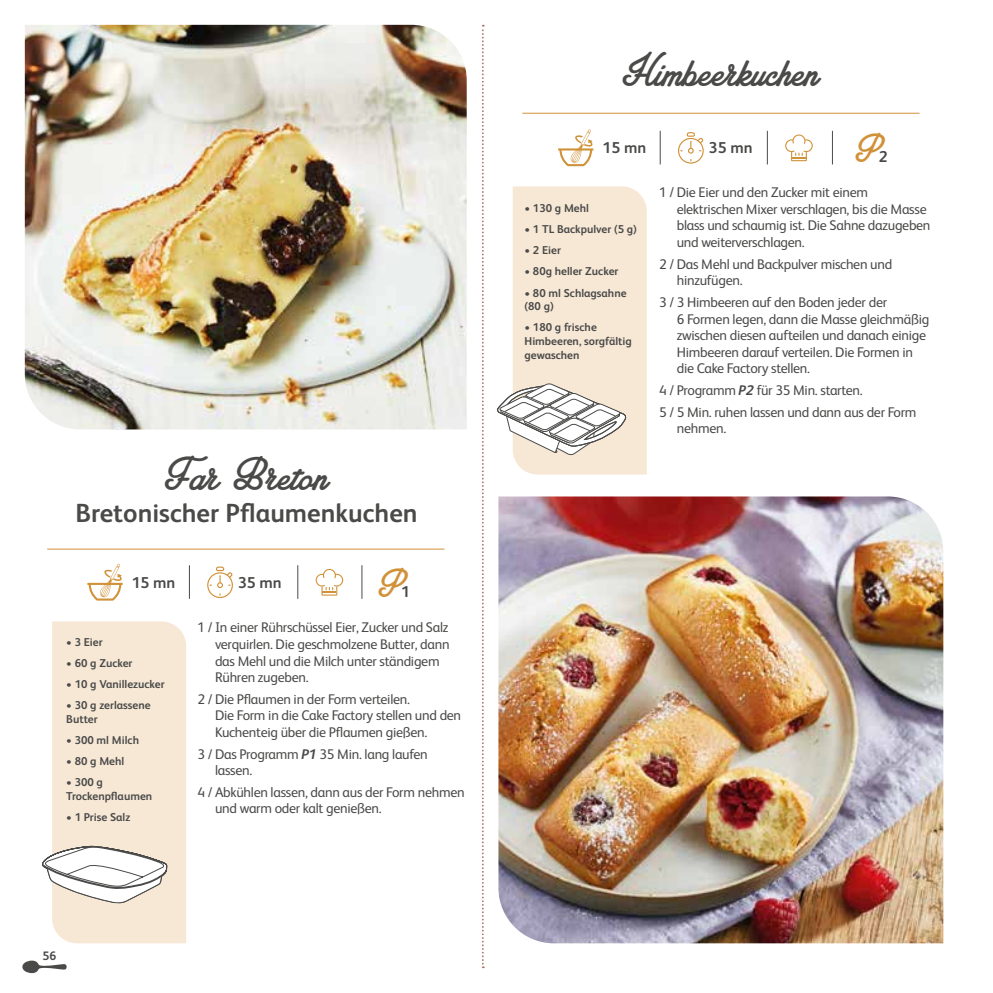
<style>
.page{position:relative;width:993px;height:993px;background:#fff}
.page>*{position:absolute;margin:0;border:0;box-sizing:border-box;transform-origin:0 0}
.t1{font:49px "Amplify Personal Use Only";color:#4a4a49}
.t2{font:42px "Amplify Personal Use Only";color:#d19138}
.t3{font:700 26.25px "FS Albert";color:#4a4a49}
.t4{font:700 15.75px "FS Albert";color:#4a4a49}
.t5{font:14px/16.6px "FS Albert";letter-spacing:-.02em;color:#4a4a49}
.t6{font:700 12.25px "FS Albert";color:#4a4a49}
.t7{font:700 11.38px/13.7px "FS Albert";color:#4a4a49}
.s1{font-weight:700;font-style:italic}
</style>
<div class="page">
<svg style="left:22px;top:960px;width:45px;height:13px"></svg>
<svg style="left:482px;top:25px;width:1px;height:942px"></svg>
<svg style="left:785px;top:134px;width:27px;height:27px"></svg>
<hr style="left:558px;top:148px;width:35px;height:2px;background:#d19138">
<svg style="left:559px;top:129px;width:33px;height:37px"></svg>
<hr style="left:766px;top:131px;width:1px;height:33px;background:#4a4a49">
<hr style="left:831px;top:131px;width:1px;height:33px;background:#4a4a49">
<hr style="left:659px;top:131px;width:1px;height:33px;background:#4a4a49">
<svg style="left:678px;top:132px;width:25px;height:31px"></svg>
<hr style="left:522px;top:113px;width:397px;height:1px;background:#d19138">
<svg style="left:315px;top:568px;width:28px;height:27px"></svg>
<hr style="left:87px;top:582px;width:36px;height:2px;background:#d19138">
<svg style="left:89px;top:564px;width:33px;height:36px"></svg>
<hr style="left:297px;top:565px;width:1px;height:33px;background:#4a4a49">
<hr style="left:361px;top:565px;width:1px;height:33px;background:#4a4a49">
<hr style="left:189px;top:565px;width:1px;height:33px;background:#4a4a49">
<svg style="left:207px;top:566px;width:26px;height:32px"></svg>
<hr style="left:47px;top:548px;width:397px;height:1px;background:#d19138">
<div style="left:52px;top:621px;width:134px;height:322px;background:#f7e8d6"></div>
<img style="left:498px;top:496px;width:445px;height:447px">
<img style="left:25px;top:25px;width:441px;height:404px">
<svg style="left:42px;top:845px;width:125px;height:58px"></svg>
<svg style="left:497px;top:186px;width:149px;height:288px"></svg>
<h1 class="t1" style="left:165px;top:448px;width:165px">Far Breton</h1>
<h3 class="t3" style="left:75px;top:494px;width:344px">Bretonischer Pflaumenkuchen</h3>
<p class="t4" style="left:132px;top:572px;width:45px">15 mn</p>
<p class="t4" style="left:238px;top:571px;width:45px">35 mn</p>
<h2 class="t2" style="left:378px;top:560px;width:25px">P</h2>
<p class="t4" style="left:401px;top:580px;width:10px">1</p>
<p class="t7" style="left:66px;top:634px;width:38px">• 3 Eier</p>
<p class="t7" style="left:66px;top:655px;width:68px">• 60 g Zucker</p>
<p class="t7" style="left:66px;top:676px;width:100px">• 10 g Vanillezucker</p>
<p class="t7" style="left:66px;top:697px;width:86px">• 30 g zerlassene<br>Butter</p>
<p class="t7" style="left:66px;top:732px;width:74px">• 300 ml Milch</p>
<p class="t7" style="left:66px;top:753px;width:60px">• 80 g Mehl</p>
<p class="t7" style="left:66px;top:774px;width:87px">• 300 g<br>Trockenpflaumen</p>
<p class="t7" style="left:66px;top:809px;width:66px">• 1 Prise Salz</p>
<p class="t5" style="left:215px;top:618px;width:236px;text-indent:-18px">1 / In einer Rührschüssel Eier, Zucker und Salz verquirlen. Die geschmolzene Butter, dann das Mehl und die Milch unter ständigem Rühren zugeben.</p>
<p class="t5" style="left:215px;top:689px;width:247px;text-indent:-18px">2 / Die Pflaumen in der Form verteilen.<br>Die Form in die Cake Factory stellen und den<br>Kuchenteig über die Pflaumen gießen.</p>
<p class="t5" style="left:215px;top:744px;width:214px;text-indent:-18px">3 / Das Programm <span class="s1">P1</span> 35 Min. lang laufen lassen.</p>
<p class="t5" style="left:215px;top:782px;width:251px;text-indent:-18px">4 / Abkühlen lassen, dann aus der Form nehmen und warm oder kalt genießen.</p>
<p class="t6" style="left:43px;top:946px;width:15px">56</p>
<h1 class="t1" style="left:622px;top:44px;width:198px">Himbeerkuchen</h1>
<p class="t4" style="left:602px;top:137px;width:45px">15 mn</p>
<p class="t4" style="left:708px;top:137px;width:45px">35 mn</p>
<h2 class="t2" style="left:855px;top:126px;width:25px">P</h2>
<p class="t4" style="left:878px;top:146px;width:10px">2</p>
<p class="t5" style="left:676px;top:183px;width:255px;text-indent:-18px">1 / Die Eier und den Zucker mit einem elektrischen Mixer verschlagen, bis die Masse blass und schaumig ist. Die Sahne dazugeben und weiterverschlagen.</p>
<p class="t5" style="left:676px;top:255px;width:217px;text-indent:-18px">2 / Das Mehl und Backpulver mischen und hinzufügen.</p>
<p class="t5" style="left:676px;top:293px;width:254px;text-indent:-18px">3 / 3 Himbeeren auf den Boden jeder der<br>6 Formen legen, dann die Masse gleichmäßig zwischen diesen aufteilen und danach einige Himbeeren darauf verteilen. Die Formen in die Cake Factory stellen.</p>
<p class="t5" style="left:659px;top:378px;width:259px;line-height:21.5px">4 / Programm <span class="s1">P2</span> für 35 Min. starten.<br>5 / 5 Min. ruhen lassen und dann aus der Form</p>
<p class="t5" style="left:676px;top:419px;width:51px">nehmen.</p>
<p class="t7" style="left:524px;top:201px;width:66px">• 130 g Mehl</p>
<p class="t7" style="left:524px;top:222px;width:114px">• 1 TL Backpulver (5 g)</p>
<p class="t7" style="left:524px;top:243px;width:38px">• 2 Eier</p>
<p class="t7" style="left:524px;top:264px;width:95px">• 80g heller Zucker</p>
<p class="t7" style="left:524px;top:285px;width:104px">• 80 ml Schlagsahne (80 g)</p>
<p class="t7" style="left:524px;top:320px;width:109px">• 180 g frische<br>Himbeeren, sorgfältig gewaschen</p>
</div>
